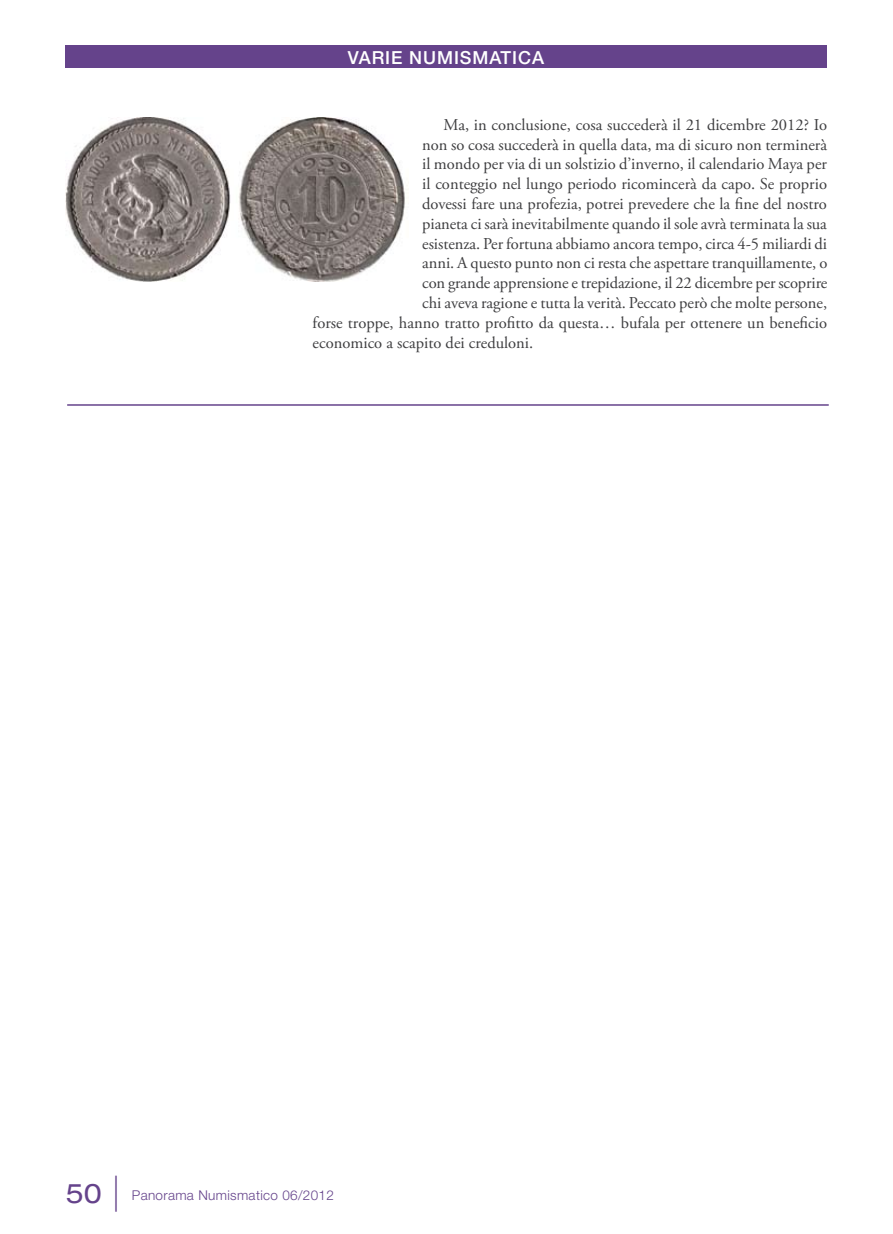
<style>
.page{position:relative;width:893px;height:1234px;background:#fff}
.page>*{position:absolute;margin:0;border:0;box-sizing:border-box;transform-origin:0 0}
.t1{font:100 36px "Helvetica Neue";color:#65438b}
.t2{font:expanded 27px "Helvetica Neue";color:#65438b}
.t3{font:500 18px "Helvetica Neue";letter-spacing:.05em;color:#fff}
.t4{font:16.5px "Adobe Garamond Pro";color:#3e3e40}
.t5{font:300 13.5px "Helvetica Neue";letter-spacing:.025em;color:#65438b}
</style>
<div class="page">
<img style="left:65px;top:117px;width:343px;height:165px">
<hr style="left:67px;top:404px;width:762px;height:1px;background:#65438b">
<div style="left:65px;top:46px;width:762px;height:22px;background:#65438b"></div>
<p class="t3" style="left:348px;top:47px;width:198px">VARIE NUMISMATICA</p>
<p class="t4" style="left:443px;top:114px;width:385px">Ma, in conclusione, cosa succederà il 21 dicembre 2012? Io</p>
<p class="t4" style="left:422px;top:134px;width:406px">non so cosa succederà in quella data, ma di sicuro non terminerà</p>
<p class="t4" style="left:422px;top:154px;width:406px">il mondo per via di un solstizio d’inverno, il calendario Maya per</p>
<p class="t4" style="left:422px;top:174px;width:406px">il conteggio nel lungo periodo ricomincerà da capo. Se proprio</p>
<p class="t4" style="left:422px;top:194px;width:406px">dovessi fare una profezia, potrei prevedere che la fine del nostro</p>
<p class="t4" style="left:422px;top:213px;width:406px">pianeta ci sarà inevitabilmente quando il sole avrà terminata la sua</p>
<p class="t4" style="left:422px;top:233px;width:406px">esistenza. Per fortuna abbiamo ancora tempo, circa 4-5 miliardi di</p>
<p class="t4" style="left:422px;top:253px;width:407px">anni. A questo punto non ci resta che aspettare tranquillamente, o</p>
<p class="t4" style="left:422px;top:273px;width:407px">con grande apprensione e trepidazione, il 22 dicembre per scoprire</p>
<p class="t4" style="left:422px;top:293px;width:406px">chi aveva ragione e tutta la verità. Peccato però che molte persone,</p>
<p class="t4" style="left:313px;top:312px;width:516px">forse troppe, hanno tratto profitto da questa… bufala per ottenere un beneficio</p>
<p class="t4" style="left:313px;top:332px;width:222px">economico a scapito dei creduloni.</p>
<h2 class="t2" style="left:66px;top:1176px;width:38px">50</h2>
<h1 class="t1" style="left:112px;top:1170px;width:9px">|</h1>
<p class="t5" style="left:132px;top:1186px;width:204px">Panorama Numismatico 06/2012</p>
</div>
